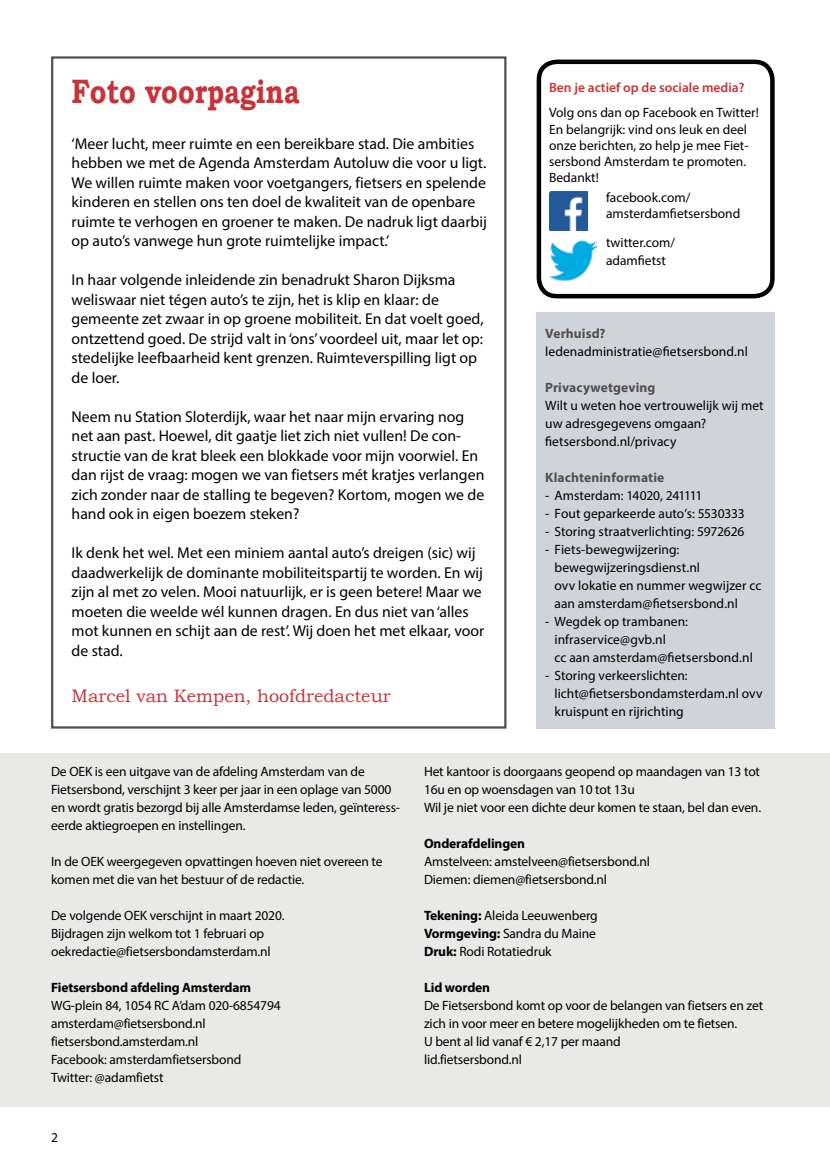
<style>
.page{position:relative;width:830px;height:1170px;background:#fff}
.page>*{position:absolute;margin:0;border:0;box-sizing:border-box;transform-origin:0 0}
.t1{font:700 33.75px "Bookman Old Style";color:#c83338;scale:.8 1}
.t2{font:18px "Bookman Old Style";color:#c83338}
.t3{font:15.75px/19.5px "Myriad Pro";color:#000}
.t4{font:13.5px/18px "Myriad Pro";letter-spacing:-.01em;color:#000}
.t5{font:700 13.5px "Myriad Pro";letter-spacing:-.01em;color:#000}
.t6{font:700 13.5px "Myriad Pro";letter-spacing:.01em;color:#534f4c}
.t7{font:600 13.5px "Myriad Pro";color:#c83338}
.s1{font-weight:700}
</style>
<div class="page">
<div style="left:536px;top:60px;width:238px;height:238px;border:4px solid #000;border-radius:18px"></div>
<div style="left:0;top:753px;width:829px;height:353px;background:#e9e9e8"></div>
<div style="left:51px;top:56px;width:455px;height:672px;border:2px solid #534f4c"></div>
<div style="left:536px;top:311px;width:238px;height:417px;background:#d1d3db"></div>
<img style="left:549px;top:240px;width:47px;height:42px">
<img style="left:549px;top:191px;width:38px;height:39px">
<h1 class="t1" style="left:72px;top:67px;width:286px">Foto voorpagina</h1>
<p class="t3" style="left:72px;top:133px;width:417px">‘Meer lucht, meer ruimte en een bereikbare stad. Die ambities hebben we met de Agenda Amsterdam Autoluw die voor u ligt.<br>We willen ruimte maken voor voetgangers, fietsers en spelende kinderen en stellen ons ten doel de kwaliteit van de openbare ruimte te verhogen en groener te maken. De nadruk ligt daarbij op auto’s vanwege hun grote ruimtelijke impact.’</p>
<p class="t3" style="left:72px;top:270px;width:413px">In haar volgende inleidende zin benadrukt Sharon Dijksma weliswaar niet tégen auto’s te zijn, het is klip en klaar: de gemeente zet zwaar in op groene mobiliteit. En dat voelt goed, ontzettend goed. De strijd valt in ‘ons’ voordeel uit, maar let op: stedelijke leefbaarheid kent grenzen. Ruimteverspilling ligt op de loer.</p>
<p class="t3" style="left:72px;top:406px;width:414px">Neem nu Station Sloterdijk, waar het naar mijn ervaring nog net aan past. Hoewel, dit gaatje liet zich niet vullen! De con&shy;structie van de krat bleek een blokkade voor mijn voorwiel. En dan rijst de vraag: mogen we van fietsers mét kratjes verlangen zich zonder naar de stalling te begeven? Kortom, mogen we de hand ook in eigen boezem steken?</p>
<p class="t3" style="left:72px;top:543px;width:414px">Ik denk het wel. Met een miniem aantal auto’s dreigen (sic) wij daadwerkelijk de dominante mobiliteitspartij te worden. En wij zijn al met zo velen. Mooi natuurlijk, er is geen betere! Maar we moeten die weelde wél kunnen dragen. En dus niet van ‘alles mot kunnen en schijt aan de rest’. Wij doen het met elkaar, voor de stad.</p>
<h2 class="t2" style="left:72px;top:684px;width:320px">Marcel van Kempen, hoofdredacteur</h2>
<p class="t7" style="left:549px;top:79px;width:197px">Ben je actief op de sociale media?</p>
<p class="t4" style="left:549px;top:105px;width:211px;line-height:16.2px">Volg ons dan op Facebook en Twitter!<br>En belangrijk: vind ons leuk en deel onze berichten, zo help je mee Fiet&shy;sersbond Amsterdam te promoten.<br>Bedankt!</p>
<p class="t4" style="left:605px;top:189px;width:136px;line-height:16.2px">facebook.com/ amsterdamfietsersbond</p>
<p class="t4" style="left:605px;top:233px;width:71px">twitter.com/ adamfietst</p>
<p class="t6" style="left:545px;top:324px;width:62px">Verhuisd?</p>
<p class="t4" style="left:545px;top:342px;width:204px">ledenadministratie@fietsersbond.nl</p>
<p class="t6" style="left:545px;top:378px;width:112px">Privacywetgeving</p>
<p class="t4" style="left:545px;top:396px;width:220px">Wilt u weten hoe vertrouwelijk wij met uw adresgegevens omgaan? fietsersbond.nl/privacy</p>
<p class="t6" style="left:545px;top:468px;width:121px">Klachteninformatie</p>
<p class="t4" style="left:545px;top:486px;width:159px">- Amsterdam: 14020, 241111</p>
<p class="t4" style="left:545px;top:504px;width:201px">- Fout geparkeerde auto’s: 5530333</p>
<p class="t4" style="left:545px;top:522px;width:201px">- Storing straatverlichting: 5972626</p>
<p class="t4" style="left:554px;top:540px;width:208px;text-indent:-9px">- Fiets-bewegwijzering: bewegwijzeringsdienst.nl<br>ovv lokatie en nummer wegwijzer cc aan amsterdam@fietsersbond.nl</p>
<p class="t4" style="left:554px;top:612px;width:200px;text-indent:-9px">- Wegdek op trambanen: infraservice@gvb.nl<br>cc aan amsterdam@fietsersbond.nl</p>
<p class="t4" style="left:554px;top:666px;width:209px;text-indent:-9px">- Storing verkeerslichten: licht@fietsersbondamsterdam.nl ovv kruispunt en rijrichting</p>
<p class="t4" style="left:51px;top:762px;width:350px">De OEK is een uitgave van de afdeling Amsterdam van de Fietsersbond, verschijnt 3 keer per jaar in een oplage van 5000 en wordt gratis bezorgd bij alle Amsterdamse leden, geïnteress&shy;eerde aktiegroepen en instellingen.</p>
<p class="t4" style="left:51px;top:852px;width:333px">In de OEK weergegeven opvattingen hoeven niet overeen te komen met die van het bestuur of de redactie.</p>
<p class="t4" style="left:51px;top:906px;width:235px">De volgende OEK verschijnt in maart 2020.<br>Bijdragen zijn welkom tot 1 februari op oekredactie@fietsersbondamsterdam.nl</p>
<p class="t5" style="left:51px;top:978px;width:201px">Fietsersbond afdeling Amsterdam</p>
<p class="t4" style="left:51px;top:996px;width:231px">WG-plein 84, 1054 RC A’dam 020-6854794 amsterdam@fietsersbond.nl fietsersbond.amsterdam.nl<br>Facebook: amsterdamfietsersbond<br>Twitter: @adamfietst</p>
<p class="t4" style="left:51px;top:1127px;width:8px">2</p>
<p class="t4" style="left:424px;top:762px;width:338px">Het kantoor is doorgaans geopend op maandagen van 13 tot<br>16u en op woensdagen van 10 tot 13u<br>Wil je niet voor een dichte deur komen te staan, bel dan even.</p>
<p class="t5" style="left:424px;top:834px;width:102px">Onderafdelingen</p>
<p class="t4" style="left:424px;top:852px;width:227px">Amstelveen: amstelveen@fietsersbond.nl<br>Diemen: diemen@fietsersbond.nl</p>
<p class="t4" style="left:424px;top:906px;width:175px"><span class="s1">Tekening:</span> Aleida Leeuwenberg<br><span class="s1">Vormgeving:</span> Sandra du Maine<br><span class="s1">Druk:</span> Rodi Rotatiedruk</p>
<p class="t5" style="left:424px;top:978px;width:68px">Lid worden</p>
<p class="t4" style="left:424px;top:996px;width:340px">De Fietsersbond komt op voor de belangen van fietsers en zet zich in voor meer en betere mogelijkheden om te fietsen.<br>U bent al lid vanaf € 2,17 per maand<br>lid.fietsersbond.nl</p>
</div>
